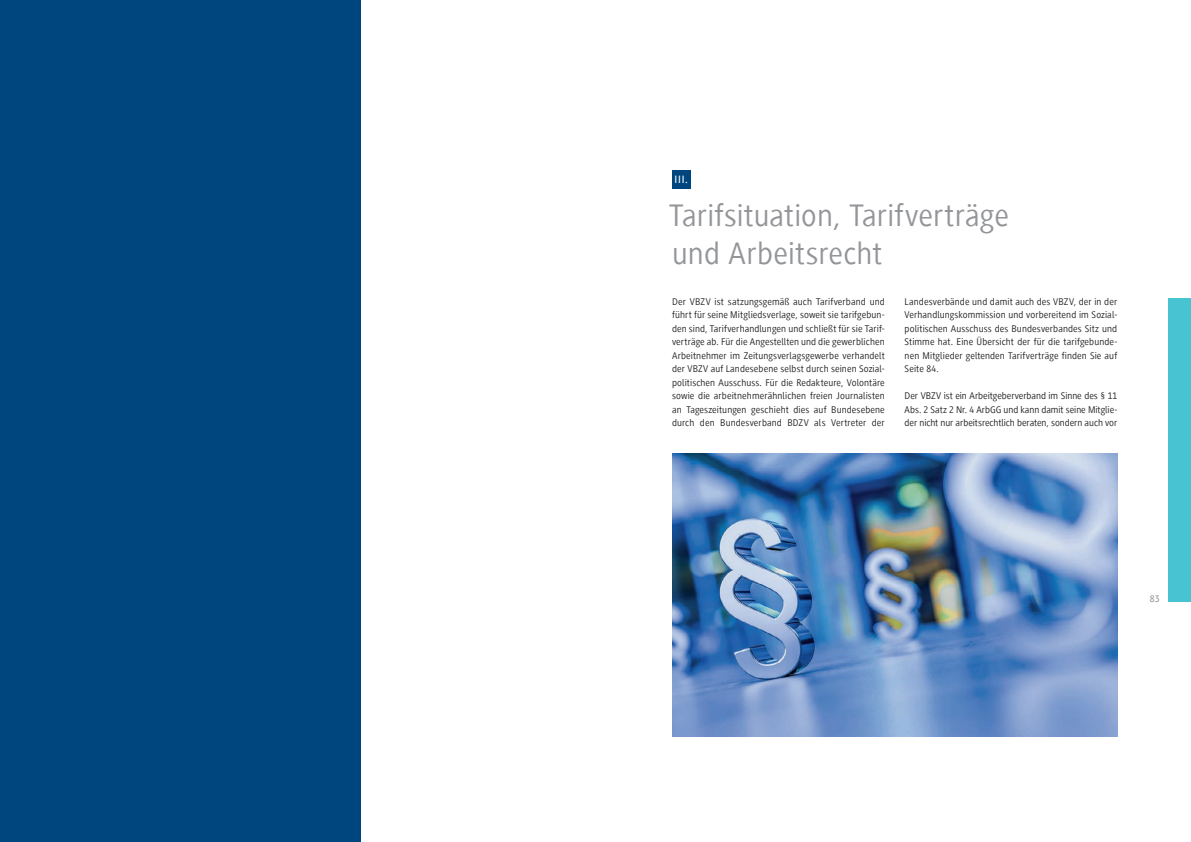
<style>
.page{position:relative;width:1191px;height:842px;background:#fff}
.page>*{position:absolute;margin:0;border:0;box-sizing:border-box;transform-origin:0 0}
.t1{font:32px/38px "Generis Sans Com";letter-spacing:.005em;color:#939598}
.t2{font:500 11px "Generis Sans Com";color:#fff}
.t3{font:10px/13.5px "Generis Sans Com";letter-spacing:.01em;color:#231f20;text-align:justify}
.t4{font:500 10px "Generis Sans Com";color:#939598}
</style>
<div class="page">
<div style="left:1168px;top:298px;width:23px;height:304px;background:#47c3d2"></div>
<div style="left:0;top:0;width:361px;height:842px;background:#00467e"></div>
<div style="left:672px;top:170px;width:18px;height:18px;background:#00467e"></div>
<img style="left:672px;top:453px;width:445px;height:284px">
<p class="t2" style="left:674px;top:174px;width:15px">III.</p>
<h1 class="t1" style="left:669px;top:197px;width:341px">Tarifsituation, Tarifverträge und Arbeitsrecht</h1>
<p class="t3" style="left:672px;top:295px;width:214px">Der VBZV ist satzungsgemäß auch Tarifverband und führt für seine Mitgliedsverlage, soweit sie tarifgebun&shy;den sind, Tarifverhandlungen und schließt für sie Tarif&shy;verträge ab. Für die Angestellten und die gewerblichen Arbeitnehmer im Zeitungsverlagsgewerbe verhandelt der VBZV auf Landesebene selbst durch seinen Sozial&shy;politischen Ausschuss. Für die Redakteure, Volontäre sowie die arbeitnehmerähnlichen freien Journalisten an Tageszeitungen geschieht dies auf Bundesebene durch den Bundesverband BDZV als Vertreter der</p>
<p class="t3" style="left:904px;top:295px;width:214px">Landesverbände und damit auch des VBZV, der in der Verhandlungskommission und vorbereitend im Sozial&shy;politischen Ausschuss des Bundesverbandes Sitz und Stimme hat. Eine Übersicht der für die tarifgebunde&shy;nen Mitglieder geltenden Tarifverträge finden Sie auf Seite 84.</p>
<p class="t3" style="left:904px;top:389px;width:214px">Der VBZV ist ein Arbeitgeberverband im Sinne des § 11<br>Abs. 2 Satz 2 Nr. 4 ArbGG und kann damit seine Mitglie&shy;der nicht nur arbeitsrechtlich beraten, sondern auch vor</p>
<p class="t4" style="left:1149px;top:593px;width:12px">83</p>
</div>
